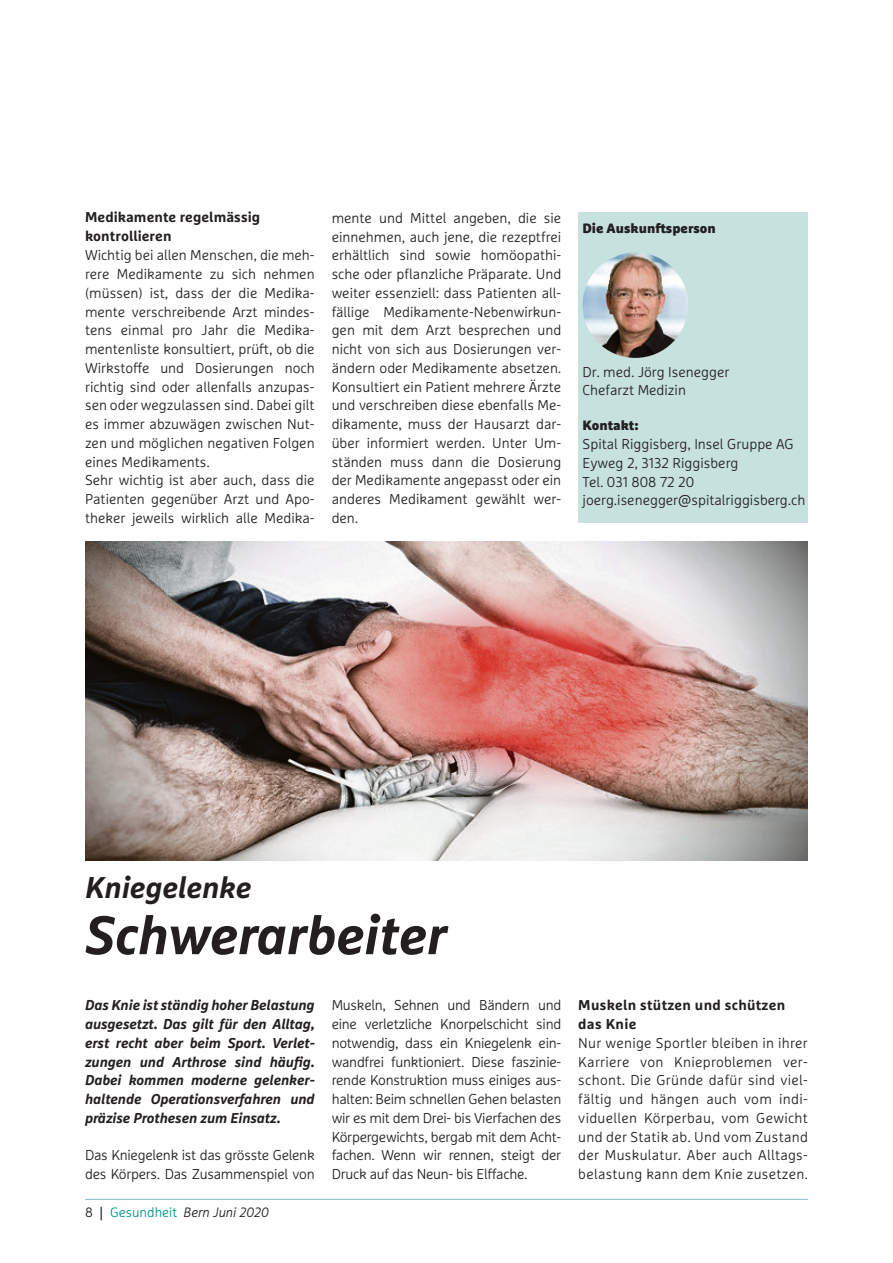
<style>
.page{position:relative;width:893px;height:1263px;background:#fff}
.page>*{position:absolute;margin:0;border:0;box-sizing:border-box;transform-origin:0 0}
.Haupttitel_2{font:italic 700 54px "Marselis Pro";color:#231f20}
.Spitzmarke_2{font:italic 700 30px "Marselis Pro";color:#231f20}
.Grundschrift{font:300 14.25px/18.8px "Marselis Pro";color:#231f20;text-align:justify}
.Lead{font:italic 700 14.25px/18.8px "Marselis Pro";color:#231f20;text-align:justify}
.Zwischentitel{font:700 14.25px/18.8px "Marselis Pro";letter-spacing:.01em;color:#231f20}
.Grundschrift-2{font:300 14.25px/18.8px "Marselis Pro";letter-spacing:-.02em;color:#231f20}
.t1{font:900 13.5px "Marselis Pro";color:#231f20}
.t2{font:italic 300 13.5px "Marselis Pro";color:#231f20}
.s1{font-style:normal}
.s2{font-family:"The Mix";font-weight:600;font-style:normal}
.s3{font-style:normal;color:#009384}
</style>
<div class="page">
<hr style="left:85px;top:1199px;width:723px;height:1px;background:#7dbcc4">
<div style="left:578px;top:213px;width:230px;height:310px;background:#c6e1de"></div>
<img style="left:583px;top:252px;width:105px;height:106px;border-radius:53px">
<img style="left:85px;top:542px;width:723px;height:318px">
<p class="Zwischentitel" style="left:85px;top:207px;width:177px">Medikamente regelmässig</p>
<p class="Zwischentitel" style="left:85px;top:226px;width:88px">kontrollieren</p>
<p class="Grundschrift" style="left:85px;top:246px;width:231px">Wichtig bei allen Menschen, die meh&shy;rere Medikamente zu sich nehmen (müssen) ist, dass der die Medika&shy;mente verschreibende Arzt mindes&shy;tens einmal pro Jahr die Medika&shy;mentenliste konsultiert, prüft, ob die Wirkstoffe und Dosierungen noch richtig sind oder allenfalls anzupas&shy;sen oder wegzulassen sind. Dabei gilt es immer abzuwägen zwischen Nut&shy;zen und möglichen negativen Folgen eines Medikaments.</p>
<p class="Grundschrift" style="left:85px;top:471px;width:231px">Sehr wichtig ist aber auch, dass die Patienten gegenüber Arzt und Apo&shy;theker jeweils wirklich alle Medika-</p>
<p class="Grundschrift" style="left:332px;top:208px;width:231px">mente und Mittel angeben, die sie einnehmen, auch jene, die rezeptfrei erhältlich sind sowie homöopathi&shy;sche oder pflanzliche Präparate. Und weiter essenziell: dass Patienten all&shy;fällige Medikamente-Nebenwirkun&shy;gen mit dem Arzt besprechen und nicht von sich aus Dosierungen ver&shy;ändern oder Medikamente absetzen.<br>Konsultiert ein Patient mehrere Ärzte und verschreiben diese ebenfalls Me&shy;dikamente, muss der Hausarzt dar&shy;über informiert werden. Unter Um&shy;ständen muss dann die Dosierung der Medikamente angepasst oder ein anderes Medikament gewählt wer&shy;den.</p>
<p class="t1" style="left:583px;top:220px;width:135px">Die Auskunftsperson</p>
<p class="Grundschrift" style="left:583px;top:362px;width:148px">Dr. med. Jörg Isenegger</p>
<p class="Grundschrift" style="left:583px;top:381px;width:105px">Chefarzt Medizin</p>
<p class="t1" style="left:583px;top:417px;width:57px">Kontakt:</p>
<p class="Grundschrift" style="left:583px;top:434px;width:213px">Spital Riggisberg, Insel Gruppe AG</p>
<p class="Grundschrift" style="left:583px;top:453px;width:157px">Eyweg 2, 3132 Riggisberg</p>
<p class="Grundschrift" style="left:583px;top:472px;width:113px">Tel. 031 808 72 20</p>
<p class="Grundschrift" style="left:583px;top:491px;width:224px">joerg.isenegger@spitalriggisberg.ch</p>
<p class="Spitzmarke_2" style="left:85px;top:869px;width:168px">Kniegelenke</p>
<p class="Haupttitel_2" style="left:85px;top:901px;width:363px">Schwerarbeiter</p>
<p class="Lead" style="left:85px;top:996px;width:231px">Das Knie ist ständig hoher Belastung ausgesetzt. Das gilt für den Alltag, erst recht aber beim Sport. Verlet&shy;zungen und Arthrose sind häufig.<br>Dabei kommen moderne gelenker&shy;haltende Operationsverfahren und präzise Prothesen zum Einsatz.</p>
<p class="Grundschrift-2" style="left:85px;top:1146px;width:231px">Das Kniegelenk ist das grösste Gelenk des Körpers. Das Zusammenspiel von</p>
<p class="t2" style="left:85px;top:1204px;width:185px"><span class="s1">8</span> <span class="s2">|</span> <span class="s3">Gesundheit</span> Bern Juni 2020</p>
<p class="Grundschrift" style="left:332px;top:996px;width:231px">Muskeln, Sehnen und Bändern und eine verletzliche Knorpelschicht sind notwendig, dass ein Kniegelenk ein&shy;wandfrei funktioniert. Diese faszinie&shy;rende Konstruktion muss einiges aus&shy;halten: Beim schnellen Gehen belasten wir es mit dem Drei- bis Vierfachen des Körpergewichts, bergab mit dem Acht&shy;fachen. Wenn wir rennen, steigt der Druck auf das Neun- bis Elffache.</p>
<p class="Zwischentitel" style="left:578px;top:996px;width:208px">Muskeln stützen und schützen das Knie</p>
<p class="Grundschrift" style="left:578px;top:1033px;width:231px">Nur wenige Sportler bleiben in ihrer Karriere von Knieproblemen ver&shy;schont. Die Gründe dafür sind viel&shy;fältig und hängen auch vom indi&shy;viduellen Körperbau, vom Gewicht und der Statik ab. Und vom Zustand der Muskulatur. Aber auch Alltags&shy;belastung kann dem Knie zusetzen.</p>
</div>
